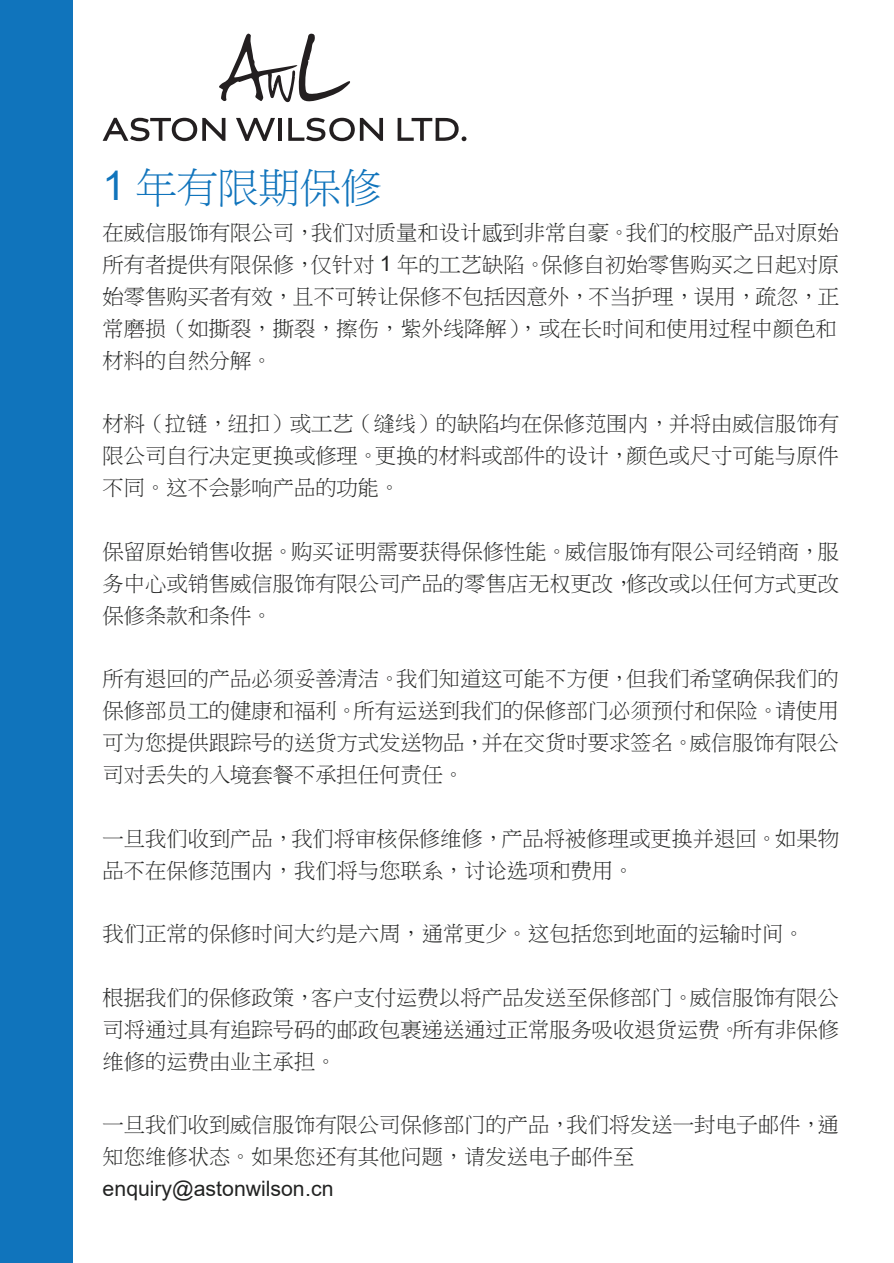
<style>
.page{position:relative;width:894px;height:1263px;background:#fff}
.page>*{position:absolute;margin:0;border:0;box-sizing:border-box;transform-origin:0 0}
.t1{font:40.95px "Ming Li U";color:#1074bc}
.t2{font:21.3px/31.8px "P Ming Li U";color:#222322;text-align:justify}
.t3{font:21.3px "Arial";color:#222322}
.s1{font-family:"Arial"}
.s2{font-family:"Ming Li U"}
</style>
<div class="page">
<svg style="left:219px;top:33px;width:131px;height:70px"></svg>
<svg style="left:103px;top:118px;width:122px;height:23px"></svg>
<svg style="left:236px;top:118px;width:39px;height:23px"></svg>
<hr style="left:278px;top:118px;width:4px;height:23px;background:#231f20">
<svg style="left:288px;top:118px;width:66px;height:23px"></svg>
<svg style="left:360px;top:118px;width:23px;height:23px"></svg>
<svg style="left:397px;top:118px;width:69px;height:23px"></svg>
<div style="left:0;top:0;width:72px;height:1263px;background:#1074bc"></div>
<h1 class="t1" style="left:103px;top:167px;width:280px"><span class="s1">1</span> 年有限期保修</h1>
<p class="t2" style="left:103px;top:217px;width:737px">在<span class="s2">威信服饰</span>有限公司，我们对质量和设计感到非常自豪。我们的校服产品对原始所有者提供有限保修，仅针对 <span class="s1">1</span> 年的工艺缺陷。保修自初始零售购买之日起对原始零售购买者有效，且不可转让保修不包括因意外，不当护理，误用，疏忽，正常磨损（如撕裂，撕裂，擦伤，紫外线降解），或在长时间和使用过程中颜色和材料的自然分解。</p>
<p class="t2" style="left:103px;top:408px;width:737px">材料（拉链，纽扣）或工艺（缝线）的缺陷均在保修范围内，并将由<span class="s2">威信服饰</span>有限公司自行决定更换或修理。更换的材料或部件的设计，颜色或尺寸可能与原件不同。这不会影响产品的功能。</p>
<p class="t2" style="left:103px;top:535px;width:737px">保留原始销售收据。购买证明需要获得保修性能。<span class="s2">威信服饰</span>有限公司经销商，服务中心或销售<span class="s2">威信服饰</span>有限公司产品的零售店无权更改，修改或以任何方式更改保修条款和条件。</p>
<p class="t2" style="left:103px;top:663px;width:737px">所有退回的产品必须妥善清洁。我们知道这可能不方便，但我们希望确保我们的保修部员工的健康和福利。所有运送到我们的保修部门必须预付和保险。请使用可为您提供跟踪号的送货方式发送物品，并在交货时要求签名。<span class="s2">威信服饰</span>有限公司对丢失的入境套餐不承担任何责任。</p>
<p class="t2" style="left:103px;top:822px;width:737px">一旦我们收到产品，我们将审核保修维修，产品将被修理或更换并退回。如果物品不在保修范围内，我们将与您联系，讨论选项和费用。</p>
<p class="t2" style="left:103px;top:918px;width:703px">我们正常的保修时间大约是六周，通常更少。这包括您到地面的运输时间。</p>
<p class="t2" style="left:103px;top:981px;width:737px">根据我们的保修政策，客户支付运费以将产品发送至保修部门。<span class="s2">威信服饰</span>有限公司将通过具有追踪号码的邮政包裹递送通过正常服务吸收退货运费。所有非保修维修的运费由业主承担。</p>
<p class="t2" style="left:103px;top:1109px;width:737px">一旦我们收到<span class="s2">威信服饰</span>有限公司保修部门的产品，我们将发送一封电子邮件，通知您维修状态。如果您还有其他问题，请发送电子邮件至</p>
<p class="t3" style="left:103px;top:1174px;width:232px">enquiry@astonwilson.cn</p>
</div>
